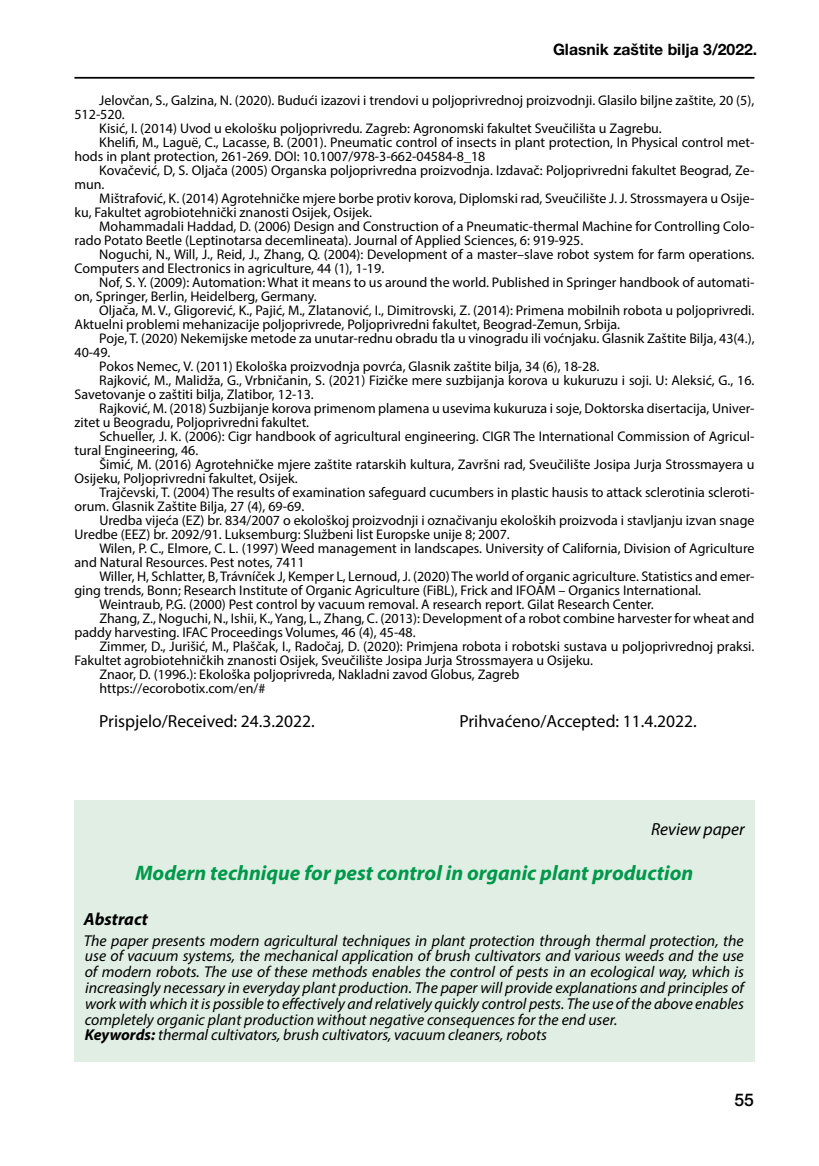
<style>
.page{position:relative;width:819px;height:1166px;background:#fff}
.page>*{position:absolute;margin:0;border:0;box-sizing:border-box;transform-origin:0 0}
.t1{font:italic 700 21px "Myriad Pro";color:#00984a}
.t2{font:17.5px "Myriad Pro";color:#000}
.t3{font:italic 17.5px "Myriad Pro";color:#000}
.t4{font:italic 700 17.5px "Myriad Pro";color:#000}
.t5{font:500 17.5px "Helvetica Neue LT Pro";color:#000}
.t6{font:italic 15.75px/15.8px "Myriad Pro";color:#000}
.t7{font:700 15.75px "Helvetica Neue LT Pro";color:#000}
.t8{font:14px "Myriad Pro";color:#000}
.s1{font-weight:700}
</style>
<div class="page">
<hr style="left:74px;top:77px;width:680px;height:2px;background:#000">
<div style="left:74px;top:800px;width:680px;height:262px;background:#e0eee4"></div>
<p class="t7" style="left:553px;top:40px;width:206px">Glasnik zaštite bilja 3/2022.</p>
<p class="t8" style="left:99px;top:91px;width:656px">Jelovčan, S., Galzina, N. (2020). Budući izazovi i trendovi u poljoprivrednoj proizvodnji. Glasilo biljne zaštite, 20 (5),</p>
<p class="t8" style="left:74px;top:105px;width:52px">512-520.</p>
<p class="t8" style="left:99px;top:119px;width:564px">Kisić, I. (2014) Uvod u ekološku poljoprivredu. Zagreb: Agronomski fakultet Sveučilišta u Zagrebu.</p>
<p class="t8" style="left:99px;top:133px;width:656px">Khelifi, M., Laguë, C., Lacasse, B. (2001). Pneumatic control of insects in plant protection, In Physical control met-</p>
<p class="t8" style="left:74px;top:147px;width:412px">hods in plant protection, 261-269. DOI: 10.1007/978-3-662-04584-8_18</p>
<p class="t8" style="left:99px;top:161px;width:656px">Kovačević, D, S. Oljača (2005) Organska poljoprivredna proizvodnja. Izdavač: Poljoprivredni fakultet Beograd, Ze-</p>
<p class="t8" style="left:74px;top:175px;width:32px">mun.</p>
<p class="t8" style="left:99px;top:189px;width:656px">Mištrafović, K. (2014) Agrotehničke mjere borbe protiv korova, Diplomski rad, Sveučilište J. J. Strossmayera u Osije-</p>
<p class="t8" style="left:74px;top:203px;width:299px">ku, Fakultet agrobiotehnički znanosti Osijek, Osijek.</p>
<p class="t8" style="left:99px;top:217px;width:656px">Mohammadali Haddad, D. (2006) Design and Construction of a Pneumatic-thermal Machine for Controlling Colo-</p>
<p class="t8" style="left:74px;top:231px;width:510px">rado Potato Beetle (Leptinotarsa decemlineata). Journal of Applied Sciences, 6: 919-925.</p>
<p class="t8" style="left:99px;top:245px;width:656px">Noguchi, N., Will, J., Reid, J., Zhang, Q. (2004): Development of a master–slave robot system for farm operations.</p>
<p class="t8" style="left:74px;top:259px;width:311px">Computers and Electronics in agriculture, 44 (1), 1-19.</p>
<p class="t8" style="left:99px;top:273px;width:656px">Nof, S. Y. (2009): Automation: What it means to us around the world. Published in Springer handbook of automati-</p>
<p class="t8" style="left:74px;top:287px;width:244px">on, Springer, Berlin, Heidelberg, Germany.</p>
<p class="t8" style="left:99px;top:301px;width:656px">Oljača, M. V., Gligorević, K., Pajić, M., Zlatanović, I., Dimitrovski, Z. (2014): Primena mobilnih robota u poljoprivredi.</p>
<p class="t8" style="left:74px;top:315px;width:547px">Aktuelni problemi mehanizacije poljoprivrede, Poljoprivredni fakultet, Beograd-Zemun, Srbija.</p>
<p class="t8" style="left:99px;top:329px;width:656px">Poje, T. (2020) Nekemijske metode za unutar-rednu obradu tla u vinogradu ili voćnjaku. Glasnik Zaštite Bilja, 43(4.),</p>
<p class="t8" style="left:74px;top:343px;width:37px">40-49.</p>
<p class="t8" style="left:99px;top:357px;width:501px">Pokos Nemec, V. (2011) Ekološka proizvodnja povrća, Glasnik zaštite bilja, 34 (6), 18-28.</p>
<p class="t8" style="left:99px;top:371px;width:656px">Rajković, M., Malidža, G., Vrbničanin, S. (2021) Fizičke mere suzbijanja korova u kukuruzu i soji. U: Aleksić, G., 16.</p>
<p class="t8" style="left:74px;top:385px;width:241px">Savetovanje o zaštiti bilja, Zlatibor, 12-13.</p>
<p class="t8" style="left:99px;top:399px;width:656px">Rajković, M. (2018) Suzbijanje korova primenom plamena u usevima kukuruza i soje, Doktorska disertacija, Univer-</p>
<p class="t8" style="left:74px;top:413px;width:236px">zitet u Beogradu, Poljoprivredni fakultet.</p>
<p class="t8" style="left:99px;top:427px;width:656px">Schueller, J. K. (2006): Cigr handbook of agricultural engineering. CIGR The International Commission of Agricul-</p>
<p class="t8" style="left:74px;top:441px;width:125px">tural Engineering, 46.</p>
<p class="t8" style="left:99px;top:455px;width:656px">Šimić, M. (2016) Agrotehničke mjere zaštite ratarskih kultura, Završni rad, Sveučilište Josipa Jurja Strossmayera u</p>
<p class="t8" style="left:74px;top:469px;width:225px">Osijeku, Poljoprivredni fakultet, Osijek.</p>
<p class="t8" style="left:99px;top:483px;width:656px">Trajčevski, T. (2004) The results of examination safeguard cucumbers in plastic hausis to attack sclerotinia scleroti-</p>
<p class="t8" style="left:74px;top:497px;width:231px">orum. Glasnik Zaštite Bilja, 27 (4), 69-69.</p>
<p class="t8" style="left:99px;top:511px;width:656px">Uredba vijeća (EZ) br. 834/2007 o ekološkoj proizvodnji i označivanju ekoloških proizvoda i stavljanju izvan snage</p>
<p class="t8" style="left:74px;top:525px;width:437px">Uredbe (EEZ) br. 2092/91. Luksemburg: Službeni list Europske unije 8; 2007.</p>
<p class="t8" style="left:99px;top:539px;width:656px">Wilen, P. C., Elmore, C. L. (1997) Weed management in landscapes. University of California, Division of Agriculture</p>
<p class="t8" style="left:74px;top:553px;width:231px">and Natural Resources. Pest notes, 7411</p>
<p class="t8" style="left:99px;top:567px;width:656px">Willer, H, Schlatter, B, Trávníček J, Kemper L, Lernoud, J. (2020) The world of organic agriculture. Statistics and emer-</p>
<p class="t8" style="left:74px;top:581px;width:628px">ging trends, Bonn; Research Institute of Organic Agriculture (FiBL), Frick and IFOAM – Organics International.</p>
<p class="t8" style="left:99px;top:595px;width:556px">Weintraub, P.G. (2000) Pest control by vacuum removal. A research report. Gilat Research Center.</p>
<p class="t8" style="left:99px;top:609px;width:656px">Zhang, Z., Noguchi, N., Ishii, K., Yang, L., Zhang, C. (2013): Development of a robot combine harvester for wheat and</p>
<p class="t8" style="left:74px;top:623px;width:342px">paddy harvesting. IFAC Proceedings Volumes, 46 (4), 45-48.</p>
<p class="t8" style="left:99px;top:637px;width:656px">Zimmer, D., Jurišić, M., Plaščak, I., Radočaj, D. (2020): Primjena robota i robotski sustava u poljoprivrednoj praksi.</p>
<p class="t8" style="left:74px;top:651px;width:520px">Fakultet agrobiotehničkih znanosti Osijek, Sveučilište Josipa Jurja Strossmayera u Osijeku.</p>
<p class="t8" style="left:99px;top:665px;width:421px">Znaor, D. (1996.): Ekološka poljoprivreda, Nakladni zavod Globus, Zagreb</p>
<p class="t8" style="left:99px;top:679px;width:167px">https://ecorobotix.com/en/#</p>
<p class="t2" style="left:99px;top:710px;width:217px">Prispjelo/Received: 24.3.2022.</p>
<p class="t2" style="left:459px;top:710px;width:239px">Prihvaćeno/Accepted: 11.4.2022.</p>
<p class="t3" style="left:651px;top:818px;width:95px">Review paper</p>
<h1 class="t1" style="left:135px;top:859px;width:559px">Modern technique for pest control in organic plant production</h1>
<p class="t4" style="left:84px;top:908px;width:66px">Abstract</p>
<p class="t6" style="left:84px;top:932px;width:661px">The paper presents modern agricultural techniques in plant protection through thermal protection, the use of vacuum systems, the mechanical application of brush cultivators and various weeds and the use of modern robots. The use of these methods enables the control of pests in an ecological way, which is increasingly necessary in everyday plant production. The paper will provide explanations and principles of work with which it is possible to effectively and relatively quickly control pests. The use of the above enables completely organic plant production without negative consequences for the end user.<br><span class="s1">Keywords:</span> thermal cultivators, brush cultivators, vacuum cleaners, robots</p>
<p class="t5" style="left:734px;top:1090px;width:21px">55</p>
</div>
